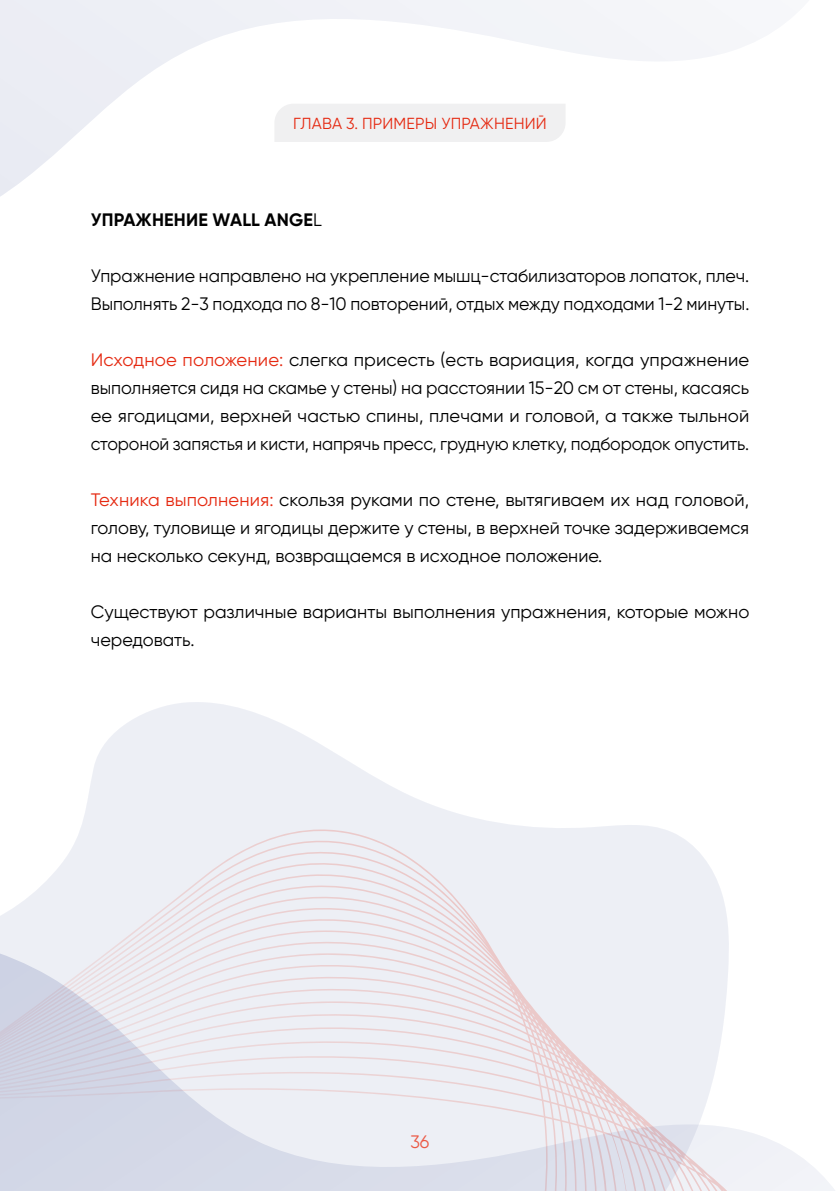
<style>
.page{position:relative;width:840px;height:1191px;background:#fff}
.page>*{position:absolute;margin:0;border:0;box-sizing:border-box;transform-origin:0 0}
.t1{font:18px/28px "Gilroy";letter-spacing:-.005em;color:#000}
.t2{font:700 18px "Gilroy";letter-spacing:.01em;color:#000}
.t3{font:18px "Gilroy";color:#eb5844}
.t4{font:16px "Gilroy";letter-spacing:.01em;color:#e52a12}
.s1{font-weight:400}
.s2{color:#e52a12}
</style>
<div class="page">
<svg style="left:82px;top:702px;width:416px;height:121px;fill:#edeff5"></svg>
<svg style="left:0;top:823px;width:728px;height:102px;background:#eeeef3"></svg>
<svg style="left:0;top:925px;width:835px;height:266px;background:#e8e8ef"></svg>
<svg style="left:0;top:0;width:720px;height:196px"></svg>
<p class="t4" style="left:293px;top:113px;width:255px">ГЛАВА 3. ПРИМЕРЫ УПРАЖНЕНИЙ</p>
<p class="t2" style="left:91px;top:209px;width:232px">УПРАЖНЕНИЕ WALL ANGE<span class="s1">L</span></p>
<p class="t1" style="left:91px;top:262px;width:659px">Упражнение направлено на укрепление мышц-стабилизаторов лопаток, плеч.<br>Выполнять 2-3 подхода по 8-10 повторений, отдых между подходами 1-2 минуты.</p>
<p class="t1" style="left:91px;top:346px;width:659px;text-align:justify"><span class="s2">Исходное положение:</span> слегка присесть (есть вариация, когда упражнение выполняется сидя на скамье у стены) на расстоянии 15-20 см от стены, касаясь ее ягодицами, верхней частью спины, плечами и головой, а также тыльной стороной запястья и кисти, напрячь пресс, грудную клетку, подбородок опустить.</p>
<p class="t1" style="left:91px;top:486px;width:659px;text-align:justify"><span class="s2">Техника выполнения:</span> скользя руками по стене, вытягиваем их над головой, голову, туловище и ягодицы держите у стены, в верхней точке задерживаемся на несколько секунд, возвращаемся в исходное положение.</p>
<p class="t1" style="left:91px;top:598px;width:659px">Существуют различные варианты выполнения упражнения, которые можно чередовать.</p>
<p class="t3" style="left:410px;top:1130px;width:21px">36</p>
</div>
